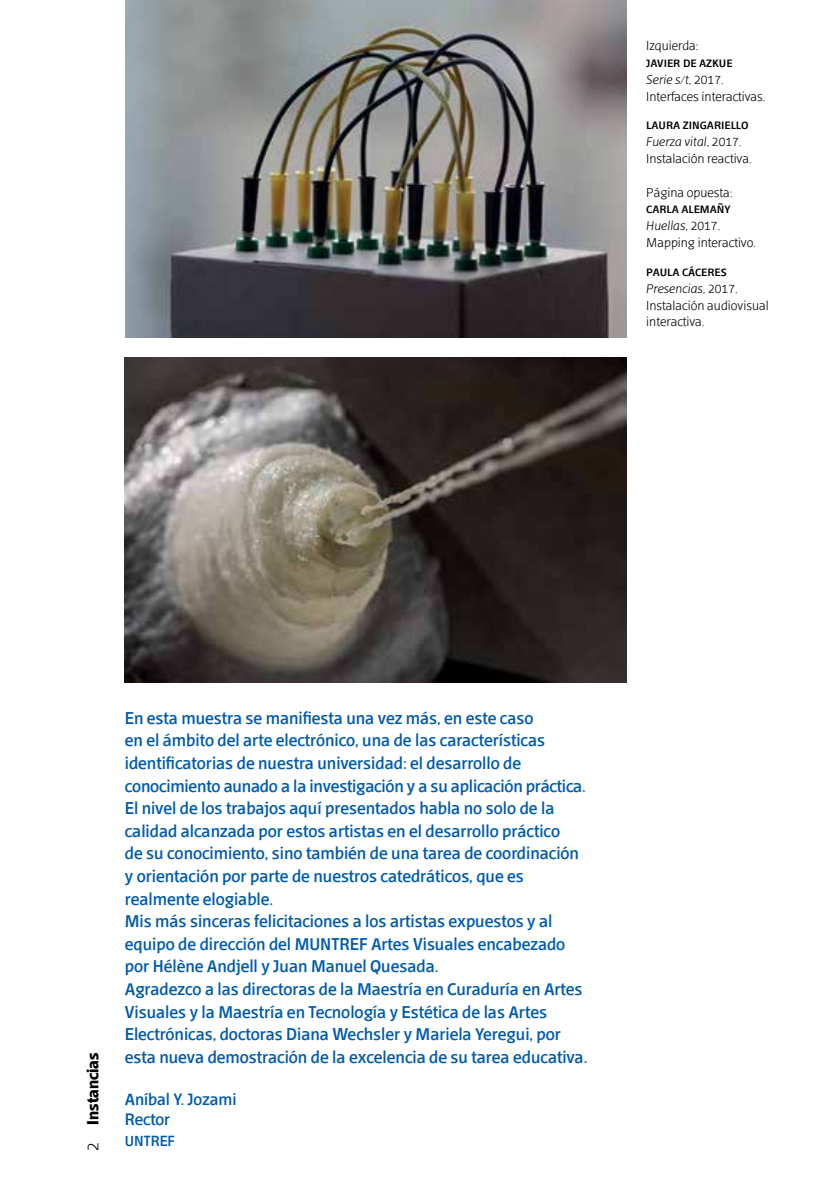
<style>
.page{position:relative;width:840px;height:1191px;background:#fff}
.page>*{position:absolute;margin:0;border:0;box-sizing:border-box;transform-origin:0 0}
.t1{font:18.6px/22.6px "Distefano Sans";color:#005baa}
.t2{font:18px/20px "Distefano Sans";color:#005baa}
.t3{font:700 18px "Distefano Sans";color:#000}
.t4{font:16px "Distefano Sans";color:#005baa}
.t5{font:300 14px/16.8px "Distefano Sans";color:#000}
.s1{font-weight:400}
.s2{font-style:italic}
.s3{font-weight:300}
</style>
<div class="page">
<img style="left:125px;top:1px;width:501px;height:336px">
<img style="left:125px;top:358px;width:501px;height:324px">
<p class="t5" style="left:646px;top:38px;width:54px">Izquierda:</p>
<p class="t5" style="left:646px;top:55px;width:121px"><span class="s1">javier de azkue<br></span><span class="s2">Serie s/t</span>, 2017.<br>Interfaces interactivas.</p>
<p class="t5" style="left:646px;top:117px;width:107px"><span class="s1">laura zingariello<br></span><span class="s2">Fuerza vital</span>, 2017.<br>Instalación reactiva.</p>
<p class="t5" style="left:646px;top:185px;width:88px">Página opuesta:</p>
<p class="t5" style="left:646px;top:201px;width:111px"><span class="s1">carla alemañy<br></span><span class="s2">Huellas</span>, 2017.<br>Mapping interactivo.</p>
<p class="t5" style="left:646px;top:264px;width:124px"><span class="s1">paula cáceres<br></span><span class="s2">Presencias</span>, 2017.<br>Instalación audiovisual interactiva.</p>
<p class="t3" style="left:85px;top:1151px;width:100px;rotate:-90deg"><span class="s3">2</span> instancias</p>
<p class="t1" style="left:125px;top:708px;width:463px">En esta muestra se manifiesta una vez más, en este caso<br>en el ámbito del arte electrónico, una de las características identificatorias de nuestra universidad: el desarrollo de conocimiento aunado a la investigación y a su aplicación práctica.<br>El nivel de los trabajos aquí presentados habla no solo de la calidad alcanzada por estos artistas en el desarrollo práctico<br>de su conocimiento, sino también de una tarea de coordinación y orientación por parte de nuestros catedráticos, que es realmente elogiable.<br>Mis más sinceras felicitaciones a los artistas expuestos y al equipo de dirección del MUNTREF Artes Visuales encabezado por Hélène Andjell y Juan Manuel Quesada.<br>Agradezco a las directoras de la Maestría en Curaduría en Artes Visuales y la Maestría en Tecnología y Estética de las Artes Electrónicas, doctoras diana Wechsler y Mariela yeregui, por esta nueva demostración de la excelencia de su tarea educativa.</p>
<p class="t2" style="left:125px;top:1091px;width:113px">Aníbal Y. Jozami<br>Rector</p>
<p class="t4" style="left:125px;top:1133px;width:51px">UNTREF</p>
</div>
